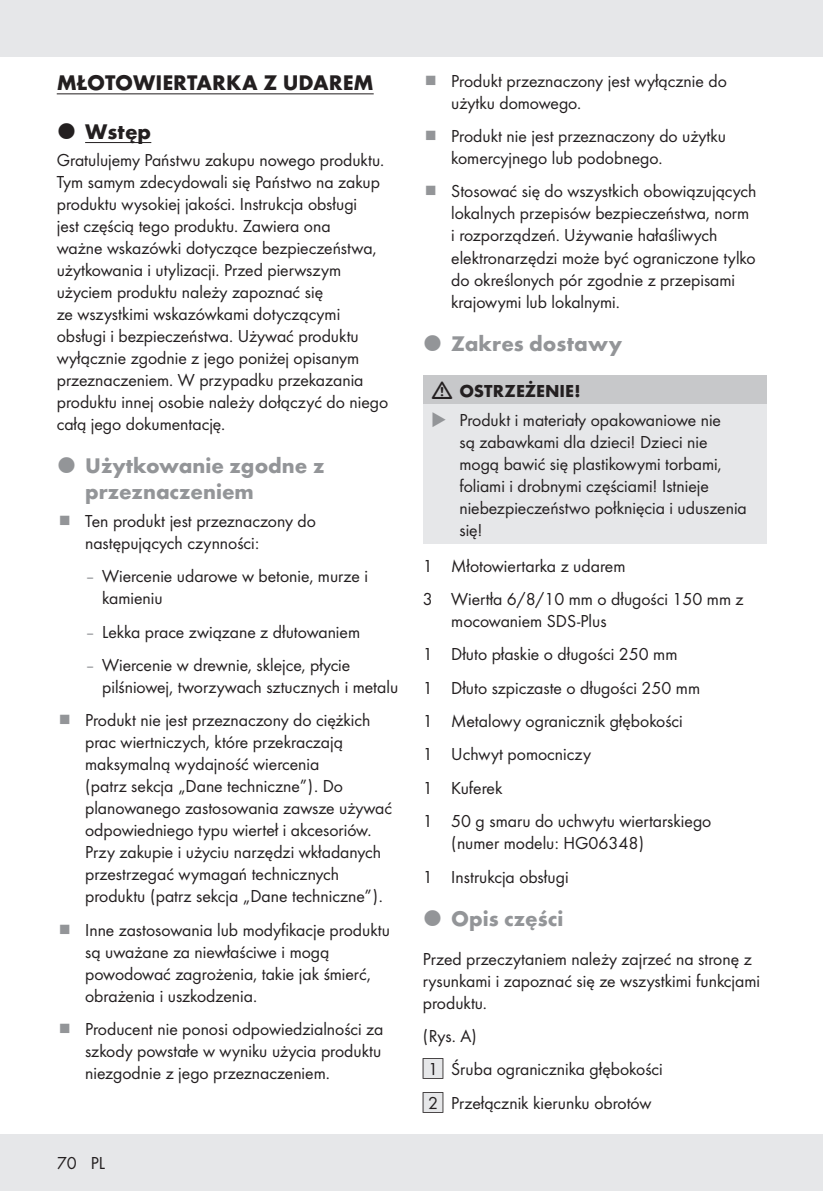
<style>
.page{position:relative;width:823px;height:1191px;background:#fff}
.page>*{position:absolute;margin:0;border:0;box-sizing:border-box;transform-origin:0 0}
.t1{font:700 22px/26px "Futura";color:#939598}
.t2{font:700 22px "Futura";color:#231f20}
.t3{font:18px/22px "Futura Boo";color:#231f20}
.t4{font:700 18px "Futura";color:#231f20}
.s1{color:#939598}
.s2{font-family:"IMP Lidl Num Box";font-size:15.8px;color:#e6e7e9}
.s3{font-family:"IMP Lidl Num Box";font-size:15.8px}
</style>
<div class="page">
<div style="left:0;top:1134px;width:822px;height:57px;background:#e6e7e9"></div>
<div style="left:0;top:0;width:822px;height:57px;background:#e6e7e9"></div>
<hr style="left:57px;top:93px;width:316px;height:1px;background:#231f20">
<hr style="left:85px;top:142px;width:66px;height:1px;background:#231f20">
<div style="left:423px;top:376px;width:342px;height:29px;background:#c7c8ca"></div>
<div style="left:423px;top:405px;width:342px;height:139px;background:#e6e7e9"></div>
<p class="t2" style="left:57px;top:66px;width:318px">MŁOTOWIERTARKA Z UDAREM</p>
<p class="t2" style="left:85px;top:115px;width:68px">Wstęp</p>
<p class="t3" style="left:57px;top:148px;width:333px">Gratulujemy Państwu zakupu nowego produktu.<br>Tym samym zdecydowali się Państwo na zakup produktu wysokiej jakości. Instrukcja obsługi<br>jest częścią tego produktu. Zawiera ona<br>ważne wskazówki dotyczące bezpieczeństwa, użytkowania i utylizacji. Przed pierwszym użyciem produktu należy zapoznać się<br>ze wszystkimi wskazówkami dotyczącymi obsługi i bezpieczeństwa. Używać produktu wyłącznie zgodnie z jego poniżej opisanym przeznaczeniem. W przypadku przekazania produktu innej osobie należy dołączyć do niego całą jego dokumentację.</p>
<p class="t1" style="left:85px;top:451px;width:241px">Użytkowanie zgodne z przeznaczeniem</p>
<p class="t3" style="left:85px;top:509px;width:232px">Ten produkt jest przeznaczony do następujących czynności:</p>
<p class="t3" style="left:102px;top:564px;width:267px;text-indent:-17px"><span class="s1">–</span> Wiercenie udarowe w betonie, murze i kamieniu</p>
<p class="t3" style="left:85px;top:620px;width:276px"><span class="s1">–</span> Lekka prace związane z dłutowaniem</p>
<p class="t3" style="left:102px;top:653px;width:297px;text-indent:-17px"><span class="s1">–</span> Wiercenie w drewnie, sklejce, płycie pilśniowej, tworzywach sztucznych i metalu</p>
<p class="t3" style="left:85px;top:708px;width:308px">Produkt nie jest przeznaczony do ciężkich prac wiertniczych, które przekraczają maksymalną wydajność wiercenia<br>(patrz sekcja „Dane techniczne”). Do planowanego zastosowania zawsze używać odpowiedniego typu wierteł i akcesoriów.<br>Przy zakupie i użyciu narzędzi wkładanych przestrzegać wymagań technicznych produktu (patrz sekcja „Dane techniczne”).</p>
<p class="t3" style="left:85px;top:918px;width:306px">Inne zastosowania lub modyfikacje produktu są uważane za niewłaściwe i mogą powodować zagrożenia, takie jak śmierć, obrażenia i uszkodzenia.</p>
<p class="t3" style="left:85px;top:1017px;width:299px;text-align:justify">Producent nie ponosi odpowiedzialności za szkody powstałe w wyniku użycia produktu niezgodnie z jego przeznaczeniem.</p>
<p class="t3" style="left:57px;top:1151px;width:50px">70 PL</p>
<p class="t3" style="left:451px;top:69px;width:277px">Produkt przeznaczony jest wyłącznie do użytku domowego.</p>
<p class="t3" style="left:451px;top:124px;width:276px">Produkt nie jest przeznaczony do użytku komercyjnego lub podobnego.</p>
<p class="t3" style="left:451px;top:179px;width:306px">Stosować się do wszystkich obowiązujących lokalnych przepisów bezpieczeństwa, norm i rozporządzeń. Używanie hałaśliwych elektronarzędzi może być ograniczone tylko do określonych pór zgodnie z przepisami krajowymi lub lokalnymi.</p>
<p class="t1" style="left:451px;top:328px;width:172px">Zakres dostawy</p>
<p class="t4" style="left:459px;top:377px;width:122px">OSTRZEŻENIE!</p>
<p class="t3" style="left:459px;top:408px;width:289px;text-indent:-28px"><span class="s1">◆</span> Produkt i materiały opakowaniowe nie<br>są zabawkami dla dzieci! Dzieci nie mogą bawić się plastikowymi torbami, foliami i drobnymi częściami! Istnieje niebezpieczeństwo połknięcia i uduszenia się!</p>
<p class="t3" style="left:422px;top:548px;width:322px;line-height:33.4px">1 Młotowiertarka z udarem<br>3 Wiertła 6/8/10 mm o długości 150 mm z</p>
<p class="t3" style="left:422px;top:603px;width:290px;line-height:33.4px;text-indent:28px">mocowaniem SDS-Plus<br>1 Dłuto płaskie o długości 250 mm<br>1 Dłuto szpiczaste o długości 250 mm<br>1 Metalowy ogranicznik głębokości<br>1 Uchwyt pomocniczy<br>1 Kuferek<br>1 50 g smaru do uchwytu wiertarskiego</p>
<p class="t3" style="left:422px;top:825px;width:223px;line-height:33.4px;text-indent:28px">(numer modelu: HG06348)<br>1 Instrukcja obsługi</p>
<p class="t1" style="left:451px;top:903px;width:113px">Opis części</p>
<p class="t3" style="left:422px;top:946px;width:338px">Przed przeczytaniem należy zajrzeć na stronę z rysunkami i zapoznać się ze wszystkimi funkcjami produktu.</p>
<p class="t3" style="left:422px;top:1018px;width:241px;line-height:33.4px">(Rys. A)<br><span class="s2">[</span><span class="s3">1]</span> Śruba ogranicznika głębokości <span class="s2">[</span><span class="s3">2]</span> Przełącznik kierunku obrotów</p>
</div>
